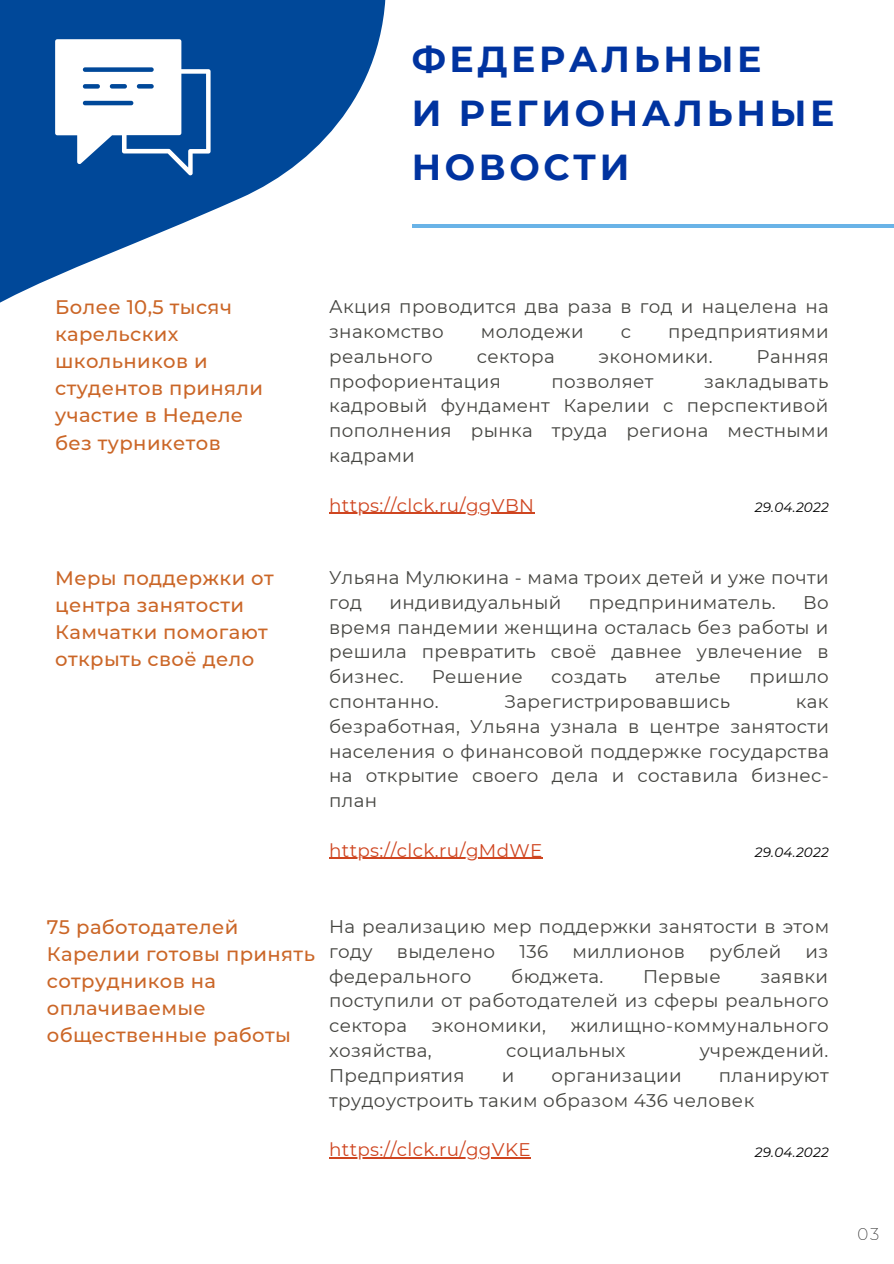
<style>
.page{position:relative;width:894px;height:1264px;background:#fff}
.page>*{position:absolute;margin:0;border:0;box-sizing:border-box;transform-origin:0 0}
.t1{font:700 36.15px/54px "Montserrat";letter-spacing:.1em;color:#0033a0}
.t2{font:500 19.5px/27px "Montserrat";letter-spacing:.02em;color:#cb6627}
.t3{font:18.3px/24.8px "Montserrat";letter-spacing:.02em;color:#444440}
.t4{font:18.3px "Montserrat";letter-spacing:.02em;color:#cf4520}
.t5{font:200 16.5px "Montserrat";color:#222}
.t6{font:italic 13.5px "Montserrat";letter-spacing:.02em;color:#000}
</style>
<div class="page">
<hr style="left:411px;top:224px;width:482px;height:4px;background:#69b3e7">
<hr style="left:329px;top:512px;width:205px;height:2px;background:#cf4520">
<hr style="left:329px;top:857px;width:213px;height:2px;background:#cf4520">
<hr style="left:329px;top:1157px;width:202px;height:1px;background:#cf4520">
<svg style="left:0;top:0;width:491px;height:514px"></svg>
<svg style="left:55px;top:39px;width:155px;height:136px"></svg>
<p class="t1" style="left:411px;top:32px;width:351px">ФЕДЕРАЛЬНЫЕ</p>
<p class="t1" style="left:411px;top:86px;width:424px">И РЕГИОНАЛЬНЫЕ<br>НОВОСТИ</p>
<p class="t2" style="left:55px;top:294px;width:209px">Более 10,5 тысяч карельских школьников и студентов приняли участие в Неделе</p>
<p class="t2" style="left:55px;top:429px;width:167px">без турникетов</p>
<p class="t2" style="left:55px;top:564px;width:220px">Меры поддержки от центра занятости<br>Камчатки помогают открыть своё дело</p>
<p class="t3" style="left:329px;top:294px;width:501px">Акция проводится два раза в год и нацелена на знакомство</p>
<p class="t3" style="left:480px;top:319px;width:104px">молодежи</p>
<p class="t3" style="left:620px;top:319px;width:12px">с</p>
<p class="t3" style="left:668px;top:319px;width:162px">предприятиями</p>
<p class="t3" style="left:329px;top:344px;width:105px">реального</p>
<p class="t3" style="left:476px;top:344px;width:79px">сектора</p>
<p class="t3" style="left:598px;top:344px;width:116px">экономики.</p>
<p class="t3" style="left:756px;top:344px;width:74px">Ранняя</p>
<p class="t3" style="left:329px;top:369px;width:173px">профориентация</p>
<p class="t3" style="left:551px;top:369px;width:104px">позволяет</p>
<p class="t3" style="left:329px;top:369px;width:501px;text-align:justify;text-indent:375px">закладывать кадровый фундамент Карелии с перспективой пополнения рынка труда региона местными кадрами</p>
<p class="t4" style="left:329px;top:494px;width:206px">https://clck.ru/ggVBN</p>
<p class="t6" style="left:754px;top:499px;width:76px">29.04.2022</p>
<p class="t3" style="left:329px;top:565px;width:501px">Ульяна Мулюкина - мама троих детей и уже почти год</p>
<p class="t3" style="left:389px;top:590px;width:173px">индивидуальный</p>
<p class="t3" style="left:588px;top:590px;width:188px">предприниматель.</p>
<p class="t3" style="left:329px;top:590px;width:501px;text-align:justify;text-indent:474px">Во время пандемии женщина осталась без работы и решила превратить своё давнее увлечение в бизнес.</p>
<p class="t3" style="left:431px;top:664px;width:93px">Решение</p>
<p class="t3" style="left:551px;top:664px;width:77px">создать</p>
<p class="t3" style="left:655px;top:664px;width:67px">ателье</p>
<p class="t3" style="left:749px;top:664px;width:81px">пришло</p>
<p class="t3" style="left:329px;top:689px;width:111px">спонтанно.</p>
<p class="t3" style="left:504px;top:689px;width:227px">Зарегистрировавшись</p>
<p class="t3" style="left:329px;top:689px;width:501px;text-align:justify;text-indent:466px">как безработная, Ульяна узнала в центре занятости населения о финансовой поддержке государства на открытие своего дела и составила бизнес&shy;план</p>
<p class="t4" style="left:329px;top:839px;width:215px">https://clck.ru/gMdWE</p>
<p class="t6" style="left:754px;top:844px;width:76px">29.04.2022</p>
<p class="t2" style="left:47px;top:913px;width:269px">75 работодателей<br>Карелии готовы принять сотрудников на оплачиваемые общественные работы</p>
<p class="t3" style="left:329px;top:914px;width:501px">На реализацию мер поддержки занятости в этом году</p>
<p class="t3" style="left:397px;top:938px;width:100px">выделено</p>
<p class="t3" style="left:519px;top:938px;width:30px">136</p>
<p class="t3" style="left:572px;top:938px;width:114px">миллионов</p>
<p class="t3" style="left:709px;top:938px;width:74px">рублей</p>
<p class="t3" style="left:805px;top:938px;width:24px">из</p>
<p class="t3" style="left:329px;top:963px;width:144px">федерального</p>
<p class="t3" style="left:511px;top:963px;width:93px">бюджета.</p>
<p class="t3" style="left:643px;top:963px;width:79px">Первые</p>
<p class="t3" style="left:329px;top:963px;width:501px;text-align:justify;text-indent:431px">заявки поступили от работодателей из сферы реального сектора</p>
<p class="t3" style="left:431px;top:1013px;width:116px">экономики,</p>
<p class="t3" style="left:570px;top:1013px;width:259px">жилищно-коммунального</p>
<p class="t3" style="left:329px;top:1038px;width:104px">хозяйства,</p>
<p class="t3" style="left:506px;top:1038px;width:121px">социальных</p>
<p class="t3" style="left:699px;top:1038px;width:130px">учреждений.</p>
<p class="t3" style="left:329px;top:1062px;width:137px">Предприятия</p>
<p class="t3" style="left:501px;top:1062px;width:14px">и</p>
<p class="t3" style="left:551px;top:1062px;width:132px">организации</p>
<p class="t3" style="left:329px;top:1062px;width:501px;text-indent:389px">планируют трудоустроить таким образом 436 человек</p>
<p class="t4" style="left:329px;top:1138px;width:203px">https://clck.ru/ggVKE</p>
<p class="t6" style="left:754px;top:1143px;width:76px">29.04.2022</p>
<p class="t5" style="left:857px;top:1223px;width:23px">03</p>
</div>
